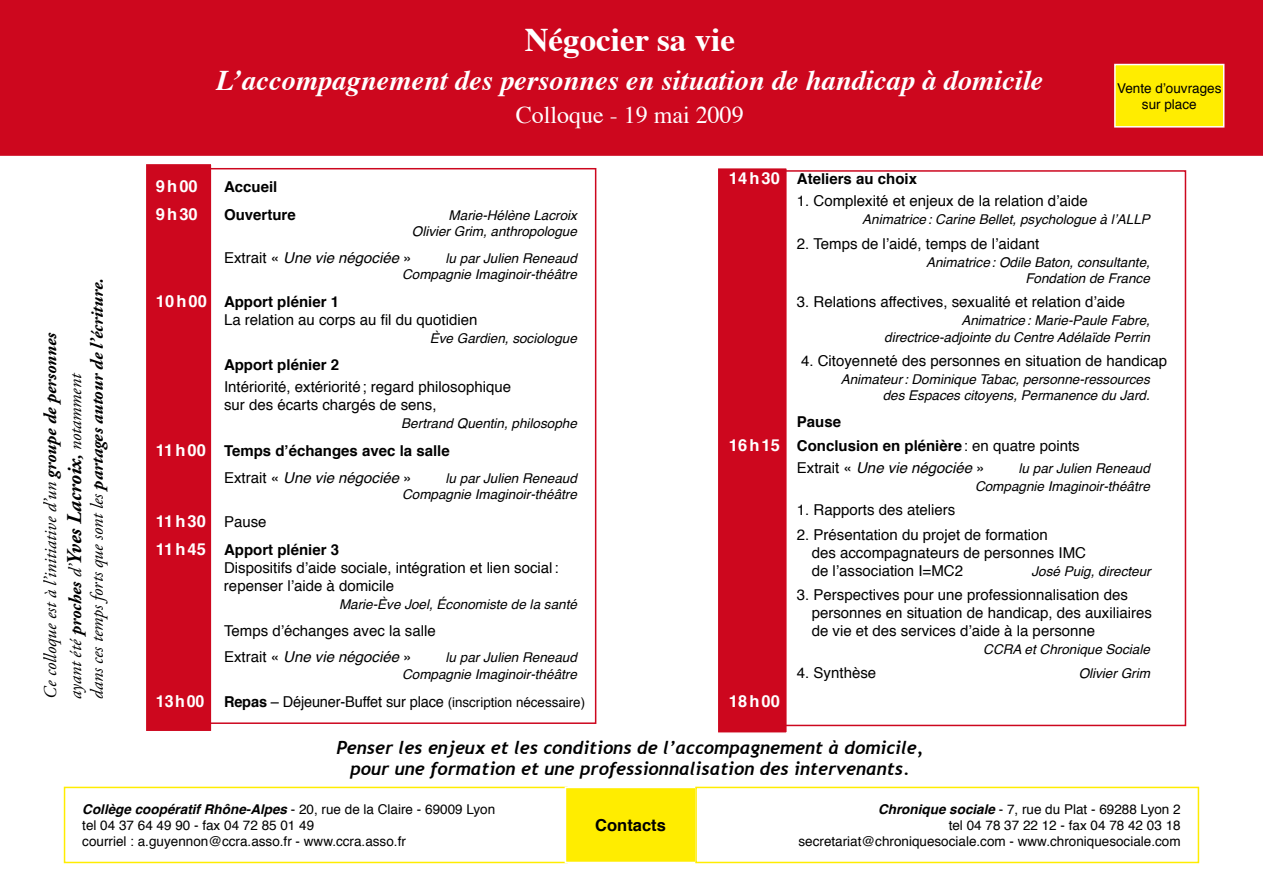
<style>
.page{position:relative;width:1263px;height:893px;background:#fff}
.page>*{position:absolute;margin:0;border:0;box-sizing:border-box;transform-origin:0 0}
.t1{font:700 33px "Times";color:#fff}
.t2{font:italic 700 28.5px "Times";color:#fff}
.t3{font:24px "Times";color:#fff}
.t4{font:italic 18px/25.2px "Adobe Garamond Pro";color:#000}
.t5{font:italic 700 18px/21.6px "Trebuchet";color:#000;text-align:center}
.t6{font:700 16.5px "Helvetica";letter-spacing:.125em;color:#fff}
.t7{font:700 16.5px "Helvetica";color:#000}
.t8{font:15px/18px "Helvetica";color:#000}
.t9{font:700 15px/26.5px "Helvetica";color:#000}
.t10{font:italic 15px "Helvetica";color:#000}
.t11{font:italic 13.5px/16.2px "Helvetica";color:#000;text-align:right}
.t12{font:13.5px/16.2px "Helvetica";color:#000;text-align:center}
.s1{font-weight:700}
.s2{font-weight:700;font-size:21px}
.s3{font-style:normal}
.s4{font-weight:700;font-size:16.5px;color:#fff}
.s5{font-size:16.5px;color:#fff}
.s6{font-weight:400}
.s7{font-weight:400;font-style:italic}
.s8{font-weight:400;font-size:15px;color:#000}
.s9{font-style:italic}
.s10{font-size:13.5px}
.s11{font-weight:700;font-style:italic}
</style>
<div class="page">
<div style="left:0;top:0;width:1263px;height:156px;background:#cd071e"></div>
<div style="left:145px;top:163px;width:68px;height:569px;background:#cd071e;border:2px solid #fff"></div>
<div style="left:282px;top:739px;width:696px;height:48px;border:2px solid #fff"></div>
<div style="left:150px;top:168px;width:446px;height:556px;border:2px solid #cd071e"></div>
<div style="left:716px;top:167px;width:72px;height:567px;background:#cd071e;border:2px solid #fff"></div>
<div style="left:723px;top:170px;width:463px;height:556px;border:2px solid #cd071e"></div>
<div style="left:1115px;top:65px;width:109px;height:62px;background:#ffed00"></div>
<div style="left:1114px;top:64px;width:110px;height:64px;border:2px solid #fff"></div>
<div style="left:64px;top:787px;width:504px;height:76px;border:2px solid #ffed00"></div>
<div style="left:565px;top:787px;width:131px;height:75px;background:#ffed00"></div>
<div style="left:565px;top:787px;width:131px;height:76px;border:2px solid #fff"></div>
<div style="left:695px;top:787px;width:504px;height:76px;border:2px solid #ffed00"></div>
<p class="t4" style="left:85px;top:699px;width:422px;rotate:-90deg">dans ces temps forts que sont les <span class="s1">partages autour de l’écriture.</span></p>
<p class="t4" style="left:38px;top:699px;width:368px;rotate:-90deg">Ce colloque est à l’initiative d’un <span class="s1">groupe de personnes </span>ayant été <span class="s1">proches</span> d’<span class="s2">Yves Lacroix</span><span class="s1">,</span> notamment</p>
<p class="t1" style="left:525px;top:9px;width:212px">Négocier sa vie</p>
<p class="t2" style="left:217px;top:54px;width:828px">L’accompagnement des personnes en situation de handicap à domicile</p>
<p class="t3" style="left:516px;top:92px;width:229px">Colloque - 19 mai 2009</p>
<p class="t12" style="left:1117px;top:80px;width:106px">Vente d’ouvrages sur place</p>
<p class="t6" style="left:156px;top:172px;width:43px">9h00</p>
<p class="t9" style="left:224px;top:173px;width:55px">Accueil</p>
<p class="t6" style="left:156px;top:201px;width:43px">9h30</p>
<p class="t9" style="left:224px;top:201px;width:73px">Ouverture</p>
<p class="t11" style="left:412px;top:207px;width:167px">Marie-Hélène Lacroix<br>Olivier Grim, anthropologue</p>
<p class="t10" style="left:224px;top:245px;width:189px"><span class="s3">Extrait «</span> Une vie négociée <span class="s3">»</span></p>
<p class="t11" style="left:402px;top:250px;width:176px">lu par Julien Reneaud<br>Compagnie Imaginoir-théâtre</p>
<p class="t8" style="left:224px;top:293px;width:255px;text-indent:-68px"><span class="s4">10h00</span> <span class="s1">Apport plénier 1<br></span>La relation au corps au fil du quotidien</p>
<p class="t11" style="left:430px;top:330px;width:149px">Ève Gardien, sociologue</p>
<p class="t8" style="left:224px;top:354px;width:289px;line-height:22.2px"><span class="s1">Apport plénier 2<br></span>Intériorité, extériorité; regard philosophique</p>
<p class="t8" style="left:224px;top:396px;width:214px">sur des écarts chargés de sens,</p>
<p class="t11" style="left:401px;top:415px;width:177px">Bertrand Quentin, philosophe</p>
<p class="t9" style="left:224px;top:438px;width:227px;text-indent:-68px"><span class="s5">11h00</span> Temps d’échanges avec la salle<br><span class="s6">Extrait «</span> <span class="s7">Une vie négociée</span> <span class="s6">»</span></p>
<p class="t11" style="left:402px;top:470px;width:176px">lu par Julien Reneaud<br>Compagnie Imaginoir-théâtre</p>
<p class="t6" style="left:156px;top:508px;width:112px">11h30 <span class="s8">Pause</span></p>
<p class="t8" style="left:224px;top:542px;width:336px;text-indent:-68px"><span class="s4">11h45</span> <span class="s1">Apport plénier 3<br></span>Dispositifs d’aide sociale, intégration et lien social: repenser l’aide à domicile</p>
<p class="t11" style="left:339px;top:597px;width:239px">Marie-Ève Joel, Économiste de la santé</p>
<p class="t8" style="left:224px;top:618px;width:213px;line-height:26.5px">Temps d’échanges avec la salle<br>Extrait « <span class="s9">Une vie négociée</span> »</p>
<p class="t11" style="left:402px;top:650px;width:176px">lu par Julien Reneaud<br>Compagnie Imaginoir-théâtre</p>
<p class="t8" style="left:156px;top:693px;width:431px"><span class="s4">13h00</span> <span class="s1">Repas</span> – Déjeuner-Buffet sur place <span class="s10">(inscription nécessaire)</span></p>
<p class="t9" style="left:729px;top:166px;width:190px"><span class="s5">14h30</span> Ateliers au choix</p>
<p class="t8" style="left:797px;top:192px;width:292px">1. Complexité et enjeux de la relation d’aide</p>
<p class="t11" style="left:862px;top:212px;width:289px">Animatrice: Carine Bellet, psychologue à l’ALLP</p>
<p class="t8" style="left:797px;top:235px;width:244px">2. Temps de l’aidé, temps de l’aidant</p>
<p class="t11" style="left:926px;top:254px;width:225px">Animatrice: Odile Baton, consultante,<br>Fondation de France</p>
<p class="t8" style="left:797px;top:293px;width:330px">3. Relations affectives, sexualité et relation d’aide</p>
<p class="t11" style="left:884px;top:313px;width:267px">Animatrice: Marie-Paule Fabre, directrice-adjointe du Centre Adélaïde Perrin</p>
<p class="t8" style="left:801px;top:352px;width:368px">4. Citoyenneté des personnes en situation de handicap</p>
<p class="t11" style="left:841px;top:371px;width:311px">Animateur: Dominique Tabac, personne-ressources des Espaces citoyens, Permanence du Jard.</p>
<p class="t9" style="left:729px;top:409px;width:352px;line-height:24px;text-indent:68px">Pause<br><span class="s5">16h15</span> Conclusion en plénière<span class="s6">: en quatre points</span></p>
<p class="t10" style="left:797px;top:456px;width:189px"><span class="s3">Extrait «</span> Une vie négociée <span class="s3">»</span></p>
<p class="t11" style="left:975px;top:459px;width:176px;line-height:18px">lu par Julien Reneaud<br>Compagnie Imaginoir-théâtre</p>
<p class="t6" style="left:729px;top:688px;width:52px">18h00</p>
<p class="t8" style="left:797px;top:501px;width:160px">1. Rapports des ateliers</p>
<p class="t8" style="left:812px;top:526px;width:276px;text-indent:-15px">2. Présentation du projet de formation<br>des accompagnateurs de personnes IMC de l’association I=MC2</p>
<p class="t11" style="left:1031px;top:563px;width:121px">José Puig, directeur</p>
<p class="t8" style="left:812px;top:586px;width:342px;text-indent:-15px">3. Perspectives pour une professionnalisation des personnes en situation de handicap, des auxiliaires de vie et des services d’aide à la personne</p>
<p class="t11" style="left:983px;top:641px;width:168px">CCRA et Chronique Sociale</p>
<p class="t8" style="left:797px;top:665px;width:81px">4. Synthèse</p>
<p class="t11" style="left:1079px;top:666px;width:73px">Olivier Grim</p>
<p class="t5" style="left:336px;top:737px;width:588px">Penser les enjeux et les conditions de l’accompagnement à domicile, pour une formation et une professionnalisation des intervenants.</p>
<p class="t12" style="left:82px;top:801px;width:414px;text-align:left"><span class="s11">Collège coopératif Rhône-Alpes</span> - 20, rue de la Claire - 69009 Lyon tel 04 37 64 49 90 - fax 04 72 85 01 49<br>courriel : a.guyennon@ccra.asso.fr - www.ccra.asso.fr</p>
<p class="t7" style="left:595px;top:812px;width:72px">Contacts</p>
<p class="t12" style="left:798px;top:801px;width:384px;text-align:right"><span class="s11">Chronique sociale</span> - 7, rue du Plat - 69288 Lyon 2<br>tel 04 78 37 22 12 - fax 04 78 42 03 18 secretariat@chroniquesociale.com - www.chroniquesociale.com</p>
</div>
